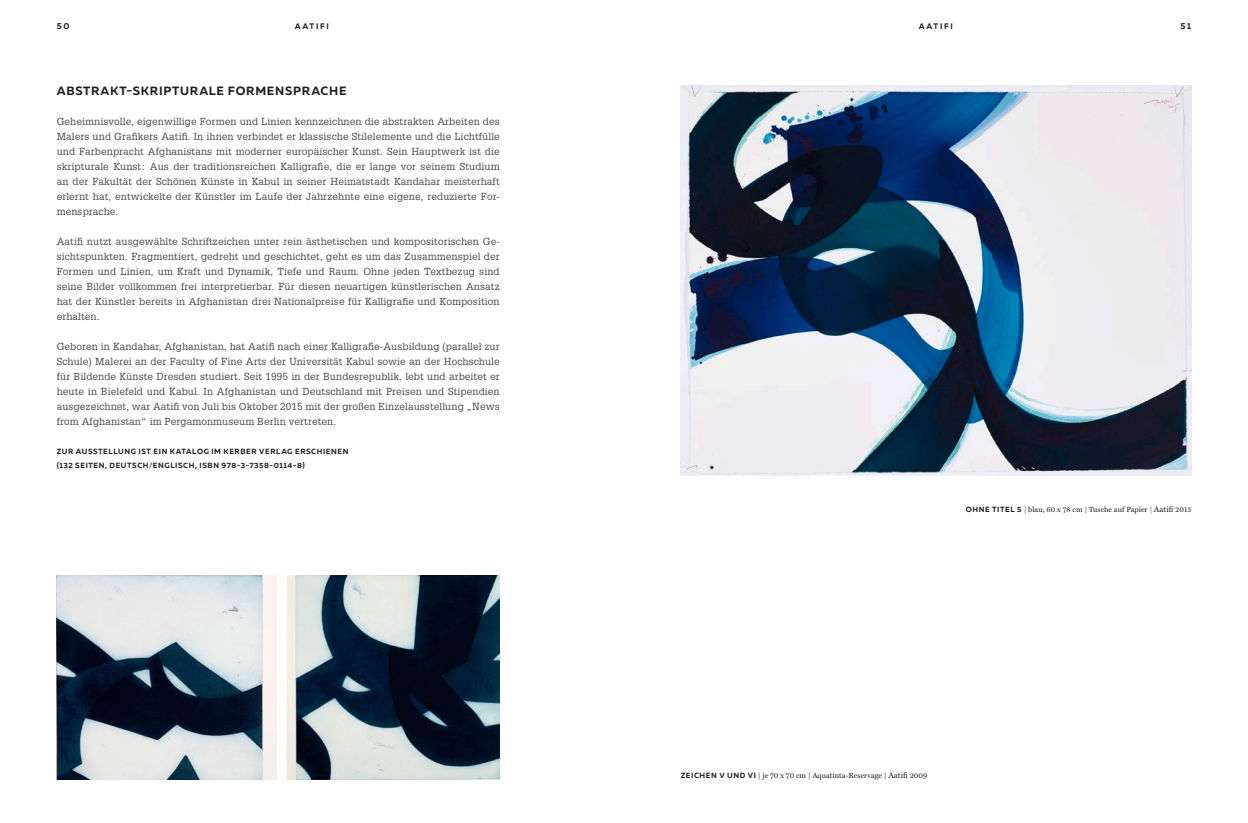
<style>
.page{position:relative;width:1248px;height:823px;background:#fff}
.page>*{position:absolute;margin:0;border:0;box-sizing:border-box;transform-origin:0 0}
.t1{font:700 12px "Muller";letter-spacing:.06em;color:#231f20}
.t2{font:10px/15px "Glypha LT Std";letter-spacing:.01em;color:#4c4746;text-align:justify}
.t3{font:700 8.6px "Muller";color:#231f20}
.t4{font:700 8px "Muller";letter-spacing:.21em;color:#231f20}
.t5{font:7.5px "Miller Text";letter-spacing:.005em;color:#231f20}
.t6{font:700 7.5px "Muller";letter-spacing:.08em;color:#231f20}
.s1{font-family:"Muller";font-weight:700}
.s2{font-size:8px}
</style>
<div class="page">
<img style="left:57px;top:575px;width:442px;height:203px">
<img style="left:680px;top:85px;width:511px;height:390px">
<p class="t3" style="left:57px;top:21px;width:14px">50</p>
<p class="t4" style="left:295px;top:21px;width:36px">AATIFI</p>
<p class="t1" style="left:57px;top:83px;width:291px">ABSTRAKT-SKRIPTURALE FORMENSPRACHE</p>
<p class="t2" style="left:57px;top:113px;width:444px">Geheimnisvolle, eigenwillige Formen und Linien kennzeichnen die abstrakten Arbeiten des Malers und Grafikers Aatifi. In ihnen verbindet er klassische Stilelemente und die Lichtfülle und Farbenpracht Afghanistans mit moderner europäischer Kunst. Sein Hauptwerk ist die skripturale Kunst: Aus der traditionsreichen Kalligrafie, die er lange vor seinem Studium an der Fakultät der Schönen Künste in Kabul in seiner Heimatstadt Kandahar meisterhaft erlernt hat, entwickelte der Künstler im Laufe der Jahrzehnte eine eigene, reduzierte For&shy;mensprache.</p>
<p class="t2" style="left:57px;top:233px;width:444px">Aatifi nutzt ausgewählte Schriftzeichen unter rein ästhetischen und kompositorischen Ge&shy;sichtspunkten. Fragmentiert, gedreht und geschichtet, geht es um das Zusammenspiel der Formen und Linien, um Kraft und Dynamik, Tiefe und Raum. Ohne jeden Textbezug sind seine Bilder vollkommen frei interpretierbar. Für diesen neuartigen künstlerischen Ansatz hat der Künstler bereits in Afghanistan drei Nationalpreise für Kalligrafie und Komposition erhalten.</p>
<p class="t2" style="left:57px;top:338px;width:444px">Geboren in Kandahar, Afghanistan, hat Aatifi nach einer Kalligrafie-Ausbildung (parallel zur Schule) Malerei an der Faculty of Fine Arts der Universität Kabul sowie an der Hochschule für Bildende Künste Dresden studiert. Seit 1995 in der Bundesrepublik, lebt und arbeitet er heute in Bielefeld und Kabul. In Afghanistan und Deutschland mit Preisen und Stipendien ausgezeichnet, war Aatifi von Juli bis Oktober 2015 mit der großen Einzelausstellung „News from Afghanistan“ im Pergamonmuseum Berlin vertreten.</p>
<p class="t6" style="left:57px;top:446px;width:293px">ZUR AUSSTELLUNG IST EIN KATALOG IM KERBER VERLAG ERSCHIENEN</p>
<p class="t6" style="left:57px;top:460px;width:249px">(132 SEITEN, DEUTSCH/ENGLISCH, ISBN 978-3-7358-0114-8)</p>
<p class="t4" style="left:918px;top:21px;width:36px">AATIFI</p>
<p class="t3" style="left:1180px;top:21px;width:12px">51</p>
<p class="t5" style="left:965px;top:504px;width:227px"><span class="s1">OHNE TITEL 5</span> | blau, 60 x 78 cm | Tusche auf Papier | <span class="s2">Aatifi</span> 2015</p>
<p class="t5" style="left:680px;top:770px;width:248px"><span class="s1">ZEICHEN V UND VI</span> | je 70 x 70 cm | Aquatinta-Reservage | <span class="s2">Aatifi</span> 2009</p>
</div>
